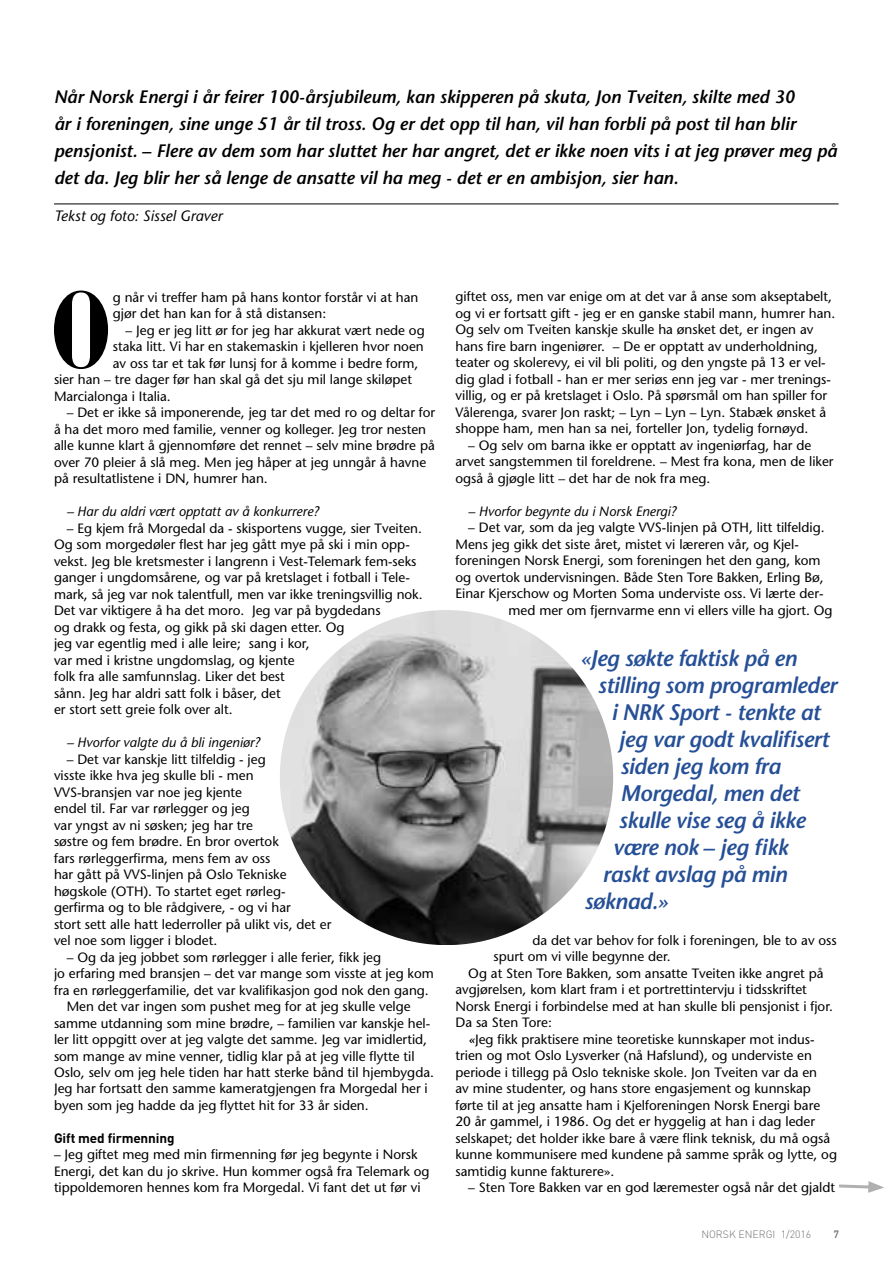
<style>
.page{position:relative;width:893px;height:1263px;background:#fff}
.page>*{position:absolute;margin:0;border:0;box-sizing:border-box;transform-origin:0 0}
.t1{font:700 condensed 107.25px "Bauer Bodoni Std";color:#000}
.t2{font:italic 600 22.5px "Stone Sans Std";letter-spacing:-.02em;color:#254f96}
.t3{font:italic 600 18px/27px "Stone Sans Std";color:#000}
.t4{font:italic 500 15px "Stone Sans Std";color:#000}
.t5{font:500 13.5px/16.5px "Stone Sans Std";color:#000}
.t6{font:italic 500 13.5px "Stone Sans Std";color:#000}
.t7{font:700 13.5px "DIN";letter-spacing:-.01em;color:#000}
.t8{font:300 10.5px "DIN";color:#727171}
.t9{font:700 10.5px "DIN Alternate";color:#727171}
.s1{font-weight:600;font-style:italic}
</style>
<div class="page">
<hr style="left:54px;top:204px;width:784px;height:1px;background:#000">
<svg style="left:839px;top:1181px;width:45px;height:12px"></svg>
<img style="left:280px;top:610px;width:333px;height:335px">
<p class="t3" style="left:54px;top:83px;width:785px">Når Norsk Energi i år feirer 100-årsjubileum, kan skipperen på skuta, Jon Tveiten, skilte med 30<br>år i foreningen, sine unge 51 år til tross. Og er det opp til han, vil han forbli på post til han blir pensjonist. – Flere av dem som har sluttet her har angret, det er ikke noen vits i at jeg prøver meg på det da. Jeg blir her så lenge de ansatte vil ha meg - det er en ambisjon, sier han.</p>
<p class="t4" style="left:54px;top:207px;width:170px">Tekst og foto: Sissel Graver</p>
<h1 class="t1" style="left:49px;top:268px;width:65px">O</h1>
<p class="t5" style="left:113px;top:289px;width:307px">g når vi treffer ham på hans kontor forstår vi at han gjør det han kan for å stå distansen:</p>
<p class="t5" style="left:126px;top:322px;width:301px">– Jeg er jeg litt ør for jeg har akkurat vært nede og</p>
<p class="t5" style="left:113px;top:338px;width:312px">staka litt. Vi har en stakemaskin i kjelleren hvor noen</p>
<p class="t5" style="left:113px;top:355px;width:307px">av oss tar et tak før lunsj for å komme i bedre form,</p>
<p class="t5" style="left:54px;top:371px;width:359px">sier han – tre dager før han skal gå det sju mil lange skiløpet</p>
<p class="t5" style="left:54px;top:388px;width:118px">Marcialonga i Italia.</p>
<p class="t5" style="left:54px;top:404px;width:383px;text-indent:13px">– Det er ikke så imponerende, jeg tar det med ro og deltar for å ha det moro med familie, venner og kolleger. Jeg tror nesten alle kunne klart å gjennomføre det rennet – selv mine brødre på over 70 pleier å slå meg. Men jeg håper at jeg unngår å havne på resultatlistene i DN, humrer han.</p>
<p class="t6" style="left:67px;top:503px;width:254px">– Har du aldri vært opptatt av å konkurrere?</p>
<p class="t5" style="left:54px;top:520px;width:370px;text-indent:13px">– Eg kjem frå Morgedal da - skisportens vugge, sier Tveiten.<br>Og som morgedøler flest har jeg gått mye på ski i min opp&shy;vekst. Jeg ble kretsmester i langrenn i Vest-Telemark fem-seks ganger i ungdomsårene, og var på kretslaget i fotball i Tele&shy;mark, så jeg var nok talentfull, men var ikke treningsvillig nok.<br>Det var viktigere å ha det moro. Jeg var på bygdedans<br>og drakk og festa, og gikk på ski dagen etter. Og<br>jeg var egentlig med i alle leire; sang i kor,<br>var med i kristne ungdomslag, og kjente<br>folk fra alle samfunnslag. Liker det best<br>sånn. Jeg har aldri satt folk i båser, det<br>er stort sett greie folk over alt.</p>
<p class="t6" style="left:67px;top:734px;width:195px">– Hvorfor valgte du å bli ingeniør?</p>
<p class="t5" style="left:54px;top:750px;width:279px;text-indent:13px">– Det var kanskje litt tilfeldig - jeg<br>visste ikke hva jeg skulle bli - men VVS-bransjen var noe jeg kjente<br>endel til. Far var rørlegger og jeg<br>var yngst av ni søsken; jeg har tre<br>søstre og fem brødre. En bror overtok<br>fars rørleggerfirma, mens fem av oss<br>har gått på VVS-linjen på Oslo Tekniske høgskole (OTH). To startet eget rørleg&shy;gerfirma og to ble rådgivere, - og vi har<br>stort sett alle hatt lederroller på ulikt vis, det er vel noe som ligger i blodet.</p>
<p class="t5" style="left:67px;top:948px;width:316px">– Og da jeg jobbet som rørlegger i alle ferier, fikk jeg</p>
<p class="t5" style="left:54px;top:965px;width:381px">jo erfaring med bransjen – det var mange som visste at jeg kom</p>
<p class="t5" style="left:54px;top:981px;width:376px">fra en rørleggerfamilie, det var kvalifikasjon god nok den gang.</p>
<p class="t5" style="left:67px;top:998px;width:345px">Men det var ingen som pushet meg for at jeg skulle velge</p>
<p class="t5" style="left:54px;top:1014px;width:378px">samme utdanning som mine brødre, – familien var kanskje hel-</p>
<p class="t5" style="left:54px;top:1031px;width:375px">ler litt oppgitt over at jeg valgte det samme. Jeg var imidlertid,</p>
<p class="t5" style="left:54px;top:1047px;width:362px">som mange av mine venner, tidlig klar på at jeg ville flytte til</p>
<p class="t5" style="left:54px;top:1064px;width:381px">Oslo, selv om jeg hele tiden har hatt sterke bånd til hjembygda.</p>
<p class="t5" style="left:54px;top:1080px;width:375px">Jeg har fortsatt den samme kameratgjengen fra Morgedal her i</p>
<p class="t5" style="left:54px;top:1097px;width:316px">byen som jeg hadde da jeg flyttet hit for 33 år siden.</p>
<p class="t7" style="left:54px;top:1129px;width:122px">Gift med firmenning</p>
<p class="t5" style="left:54px;top:1146px;width:377px">– Jeg giftet meg med min firmenning før jeg begynte i Norsk<br>Energi, det kan du jo skrive. Hun kommer også fra Telemark og tippoldemoren hennes kom fra Morgedal. Vi fant det ut før vi</p>
<p class="t5" style="left:455px;top:288px;width:381px">giftet oss, men var enige om at det var å anse som akseptabelt, og vi er fortsatt gift - jeg er en ganske stabil mann, humrer han.<br>Og selv om Tveiten kanskje skulle ha ønsket det, er ingen av hans fire barn ingeniører. – De er opptatt av underholdning, teater og skolerevy, ei vil bli politi, og den yngste på 13 er vel&shy;dig glad i fotball - han er mer seriøs enn jeg var - mer trenings&shy;villig, og er på kretslaget i Oslo. På spørsmål om han spiller for Vålerenga, svarer Jon raskt; – Lyn – Lyn – Lyn. Stabæk ønsket å shoppe ham, men han sa nei, forteller Jon, tydelig fornøyd.</p>
<p class="t5" style="left:455px;top:437px;width:380px;text-indent:13px">– Og selv om barna ikke er opptatt av ingeniørfag, har de arvet sangstemmen til foreldrene. – Mest fra kona, men de liker også å gjøgle litt – det har de nok fra meg.</p>
<p class="t6" style="left:468px;top:503px;width:210px">– Hvorfor begynte du i Norsk Energi?</p>
<p class="t5" style="left:468px;top:519px;width:358px">– Det var, som da jeg valgte VVS-linjen på OTH, litt tilfeldig.</p>
<p class="t5" style="left:455px;top:536px;width:345px">Mens jeg gikk det siste året, mistet vi læreren vår, og Kjel-</p>
<p class="t5" style="left:455px;top:552px;width:367px">foreningen Norsk Energi, som foreningen het den gang, kom</p>
<p class="t5" style="left:455px;top:569px;width:370px">og overtok undervisningen. Både Sten Tore Bakken, Erling Bø,</p>
<p class="t5" style="left:455px;top:585px;width:370px">Einar Kjerschow og Morten Soma underviste oss. Vi lærte der-</p>
<p class="t5" style="left:509px;top:602px;width:325px">med mer om fjernvarme enn vi ellers ville ha gjort. Og</p>
<h2 class="t2" style="left:580px;top:644px;width:219px">«Jeg søkte faktisk på en</h2>
<h2 class="t2" style="left:598px;top:671px;width:241px">stilling som programleder</h2>
<h2 class="t2" style="left:611px;top:698px;width:210px">i NRK Sport - tenkte at</h2>
<h2 class="t2" style="left:619px;top:725px;width:212px">jeg var godt kvalifisert</h2>
<h2 class="t2" style="left:620px;top:752px;width:162px">siden jeg kom fra</h2>
<h2 class="t2" style="left:620px;top:779px;width:180px">Morgedal, men det</h2>
<h2 class="t2" style="left:619px;top:806px;width:188px">skulle vise seg å ikke</h2>
<h2 class="t2" style="left:613px;top:833px;width:177px">være nok – jeg fikk</h2>
<h2 class="t2" style="left:602px;top:860px;width:186px">raskt avslag på min</h2>
<h2 class="t2" style="left:584px;top:887px;width:86px">søknad.»</h2>
<p class="t5" style="left:533px;top:932px;width:306px">da det var behov for folk i foreningen, ble to av oss</p>
<p class="t5" style="left:494px;top:948px;width:179px">spurt om vi ville begynne der.</p>
<p class="t5" style="left:468px;top:965px;width:357px">Og at Sten Tore Bakken, som ansatte Tveiten ikke angret på</p>
<p class="t5" style="left:455px;top:981px;width:353px">avgjørelsen, kom klart fram i et portrettintervju i tidsskriftet</p>
<p class="t5" style="left:455px;top:998px;width:379px">Norsk Energi i forbindelse med at han skulle bli pensjonist i fjor.</p>
<p class="t5" style="left:455px;top:1014px;width:98px">Da sa Sten Tore:</p>
<p class="t5" style="left:468px;top:1031px;width:348px"><span class="s1">«</span>Jeg fikk praktisere mine teoretiske kunnskaper mot indus-</p>
<p class="t5" style="left:455px;top:1047px;width:358px">trien og mot Oslo Lysverker (nå Hafslund), og underviste en</p>
<p class="t5" style="left:455px;top:1064px;width:363px">periode i tillegg på Oslo tekniske skole. Jon Tveiten var da en</p>
<p class="t5" style="left:455px;top:1080px;width:357px">av mine studenter, og hans store engasjement og kunnskap</p>
<p class="t5" style="left:455px;top:1097px;width:366px">førte til at jeg ansatte ham i Kjelforeningen Norsk Energi bare</p>
<p class="t5" style="left:455px;top:1113px;width:361px">20 år gammel, i 1986. Og det er hyggelig at han i dag leder</p>
<p class="t5" style="left:455px;top:1130px;width:376px">selskapet; det holder ikke bare å være flink teknisk, du må også</p>
<p class="t5" style="left:455px;top:1146px;width:383px">kunne kommunisere med kundene på samme språk og lytte, og</p>
<p class="t5" style="left:455px;top:1163px;width:161px">samtidig kunne fakturere».</p>
<p class="t5" style="left:468px;top:1179px;width:368px">– Sten Tore Bakken var en god læremester også når det gjaldt</p>
<p class="t8" style="left:701px;top:1227px;width:111px">NORSK ENERGI 1/2016</p>
<p class="t9" style="left:834px;top:1226px;width:7px">7</p>
</div>
